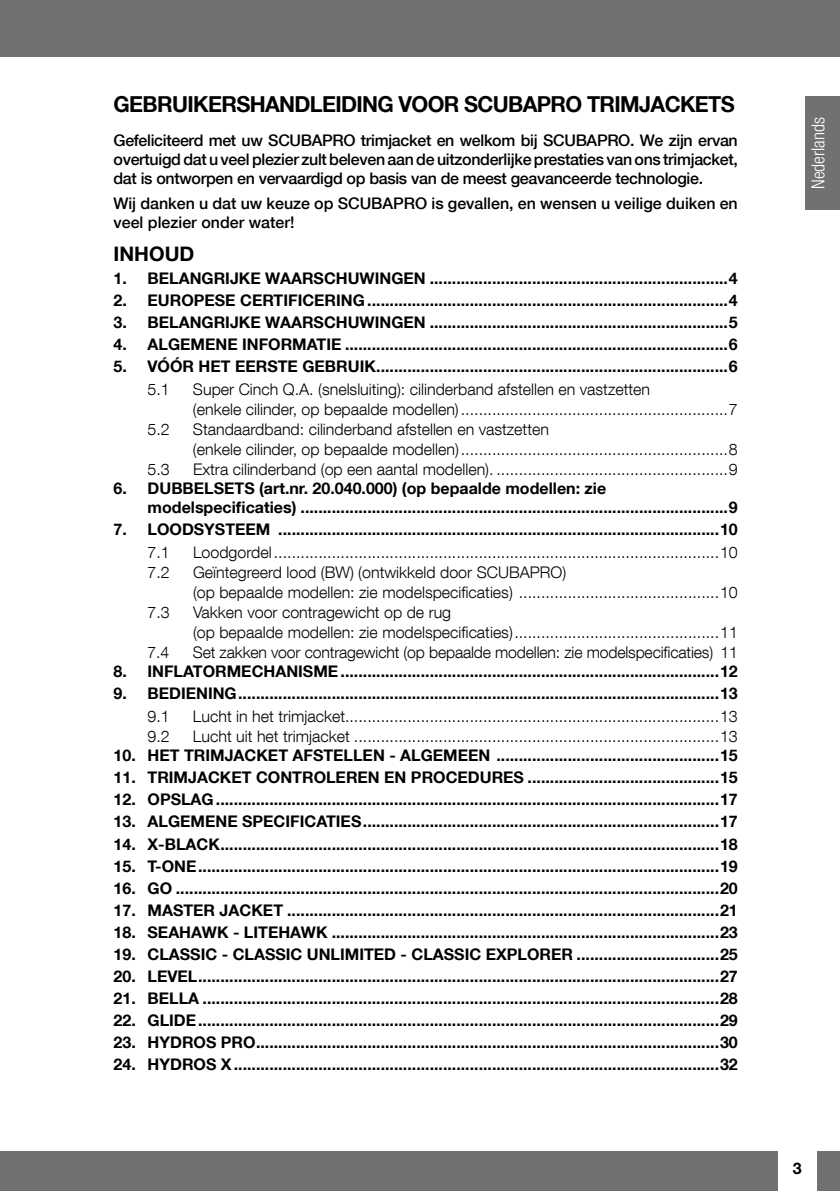
<style>
.page{position:relative;width:840px;height:1191px;background:#fff}
.page>*{position:absolute;margin:0;border:0;box-sizing:border-box;transform-origin:0 0}
.t1{font:700 22px "Helvetica Neue LT Com";letter-spacing:-.03em;color:#000}
.t2{font:700 20px "Helvetica Neue LT Com";color:#000}
.t3{font:300 condensed 18px "Helvetica Neue LT Com";color:#fff}
.t4{font:700 16px/19.2px "Helvetica Neue LT Com";color:#000}
.t5{font:300 16px/20px "Helvetica Neue LT Com";color:#000}
.t6{font:500 16px/19.2px "Helvetica Neue LT Com";color:#000;text-align:justify}
.t7{font:700 16px "Helvetica Neue";color:#000}
</style>
<div class="page">
<div style="left:0;top:1151px;width:777px;height:40px;background:#707172"></div>
<div style="left:816px;top:1151px;width:23px;height:40px;background:#707172"></div>
<div style="left:0;top:0;width:839px;height:57px;background:#707172"></div>
<div style="left:805px;top:96px;width:34px;height:114px;background:#707172"></div>
<h1 class="t1" style="left:113px;top:90px;width:622px">GEBRUIKERSHANDLEIDING VOOR SCUBAPRO TRIMJACKETS</h1>
<p class="t6" style="left:113px;top:130px;width:625px">Gefeliciteerd met uw SCUBAPRO trimjacket en welkom bij SCUBAPRO. We zijn ervan overtuigd dat u veel plezier zult beleven aan de uitzonderlijke prestaties van ons trimjacket, dat is ontworpen en vervaardigd op basis van de meest geavanceerde technologie.</p>
<p class="t6" style="left:113px;top:193px;width:625px">Wij danken u dat uw keuze op SCUBAPRO is gevallen, en wensen u veilige duiken en veel plezier onder water!</p>
<p class="t2" style="left:113px;top:242px;width:82px">INHOUD</p>
<p class="t4" style="left:113px;top:268px;width:625px">1. BELANGRIJKE WAARSCHUWINGEN ...................................................................4</p>
<p class="t4" style="left:113px;top:290px;width:625px">2. EUROPESE CERTIFICERING.................................................................................4</p>
<p class="t4" style="left:113px;top:312px;width:625px">3. BELANGRIJKE WAARSCHUWINGEN ...................................................................5</p>
<p class="t4" style="left:113px;top:334px;width:625px">4. ALGEMENE INFORMATIE ......................................................................................6</p>
<p class="t4" style="left:113px;top:356px;width:625px">5. VÓÓR HET EERSTE GEBRUIK...............................................................................6</p>
<p class="t5" style="left:147px;top:378px;width:24px">5.1</p>
<p class="t5" style="left:193px;top:378px;width:546px">Super Cinch Q.A. (snelsluiting): cilinderband afstellen en vastzetten<br>(enkele cilinder, op bepaalde modellen)............................................................7</p>
<p class="t5" style="left:147px;top:418px;width:24px">5.2</p>
<p class="t5" style="left:193px;top:418px;width:546px">Standaardband: cilinderband afstellen en vastzetten<br>(enkele cilinder, op bepaalde modellen)............................................................8</p>
<p class="t5" style="left:147px;top:458px;width:24px">5.3</p>
<p class="t5" style="left:193px;top:458px;width:546px">Extra cilinderband (op een aantal modellen). ....................................................9</p>
<p class="t4" style="left:147px;top:478px;width:591px;text-indent:-34px">6. DUBBELSETS (art.nr. 20.040.000) (op bepaalde modellen: zie modelspecificaties) ................................................................................................9</p>
<p class="t4" style="left:113px;top:519px;width:625px">7. LOODSYSTEEM ...................................................................................................10</p>
<p class="t5" style="left:147px;top:542px;width:24px">7.1</p>
<p class="t5" style="left:193px;top:542px;width:546px">Loodgordel....................................................................................................10</p>
<p class="t5" style="left:147px;top:562px;width:24px">7.2</p>
<p class="t5" style="left:193px;top:562px;width:546px">Geïntegreerd lood (BW) (ontwikkeld door SCUBAPRO)<br>(op bepaalde modellen: zie modelspecificaties) .............................................10</p>
<p class="t5" style="left:147px;top:602px;width:24px">7.3</p>
<p class="t5" style="left:193px;top:602px;width:546px">Vakken voor contragewicht op de rug<br>(op bepaalde modellen: zie modelspecificaties)..............................................11</p>
<p class="t5" style="left:147px;top:642px;width:23px">7.4</p>
<p class="t5" style="left:193px;top:642px;width:546px">Set zakken voor contragewicht (op bepaalde modellen: zie modelspecificaties) 11</p>
<p class="t4" style="left:113px;top:661px;width:625px">8. INFLATORMECHANISME.....................................................................................12</p>
<p class="t4" style="left:113px;top:683px;width:625px">9. BEDIENING............................................................................................................13</p>
<p class="t5" style="left:147px;top:706px;width:24px">9.1</p>
<p class="t5" style="left:193px;top:706px;width:546px">Lucht in het trimjacket....................................................................................13</p>
<p class="t5" style="left:147px;top:726px;width:24px">9.2</p>
<p class="t5" style="left:193px;top:726px;width:546px">Lucht uit het trimjacket ..................................................................................13</p>
<p class="t4" style="left:113px;top:745px;width:625px">10. HET TRIMJACKET AFSTELLEN - ALGEMEEN ..................................................15</p>
<p class="t4" style="left:113px;top:767px;width:625px">11. TRIMJACKET CONTROLEREN EN PROCEDURES ...........................................15</p>
<p class="t4" style="left:113px;top:789px;width:625px">12. OPSLAG.................................................................................................................17</p>
<p class="t4" style="left:113px;top:811px;width:625px">13. ALGEMENE SPECIFICATIES................................................................................17</p>
<p class="t4" style="left:113px;top:833px;width:625px">14. X-BLACK................................................................................................................18</p>
<p class="t4" style="left:113px;top:855px;width:625px">15. T-ONE.....................................................................................................................19</p>
<p class="t4" style="left:113px;top:877px;width:625px">16. GO ..........................................................................................................................20</p>
<p class="t4" style="left:113px;top:900px;width:625px">17. MASTER JACKET .................................................................................................21</p>
<p class="t4" style="left:113px;top:922px;width:625px">18. SEAHAWK - LITEHAWK .......................................................................................23</p>
<p class="t4" style="left:113px;top:944px;width:625px">19. CLASSIC - CLASSIC UNLIMITED - CLASSIC EXPLORER ................................25</p>
<p class="t4" style="left:113px;top:966px;width:625px">20. LEVEL.....................................................................................................................27</p>
<p class="t4" style="left:113px;top:988px;width:625px">21. BELLA ....................................................................................................................28</p>
<p class="t4" style="left:113px;top:1010px;width:625px">22. GLIDE.....................................................................................................................29</p>
<p class="t4" style="left:113px;top:1032px;width:625px">23. HYDROS PRO........................................................................................................30</p>
<p class="t4" style="left:113px;top:1054px;width:625px">24. HYDROS X.............................................................................................................32</p>
<p class="t3" style="left:807px;top:189px;width:73px;rotate:-90deg">Nederlands</p>
<p class="t7" style="left:792px;top:1158px;width:10px">3</p>
</div>
